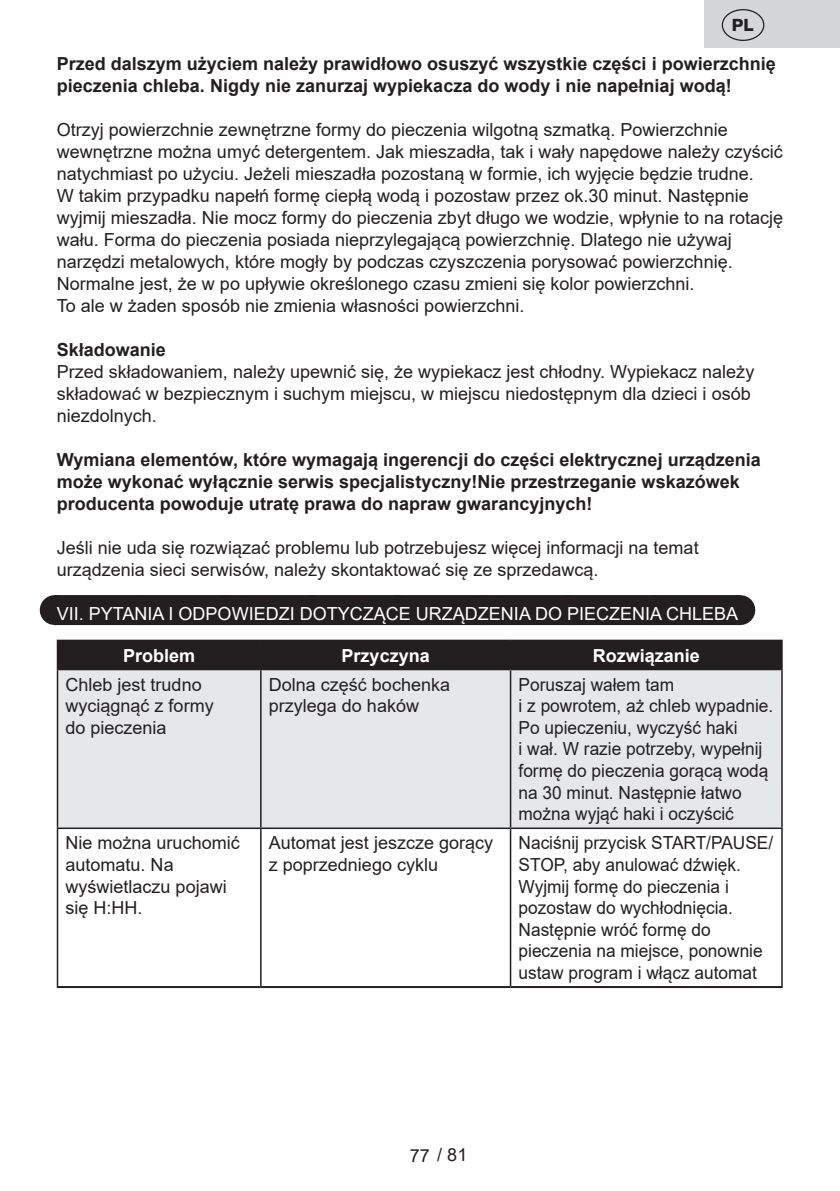
<style>
.page{position:relative;width:840px;height:1191px;background:#fff}
.page>*{position:absolute;margin:0;border:0;box-sizing:border-box;transform-origin:0 0}
.t1{font:18px/22px "Arial";color:#231f20}
.t2{font:18px/21.6px "Arial";color:#231f20;scale:.96 1}
.t3{font:700 18px/22px "Arial";color:#231f20}
.t4{font:18px "Arial";color:#fff}
.t5{font:700 18px "Arial";color:#fff}
.t6{font:800 17px "Helvetica Neue OT";color:#231f20}
</style>
<div class="page">
<div style="left:704px;top:0;width:135px;height:48px;background:#d5d6d8"></div>
<div style="left:721px;top:9px;width:43px;height:32px;border:1px solid #231f20;border-radius:50%"></div>
<div style="left:55px;top:595px;width:683px;height:30px;background:#231f20"></div>
<svg style="left:145px;top:595px;width:551px;height:1px"></svg>
<hr style="left:738px;top:595px;width:1px;height:30px;background:#231f20">
<div style="left:58px;top:670px;width:722px;height:157px;background:#e6e7e9"></div>
<hr style="left:57px;top:986px;width:204px;height:2px;background:#231f20">
<hr style="left:261px;top:986px;width:249px;height:2px;background:#231f20">
<hr style="left:510px;top:986px;width:272px;height:2px;background:#231f20">
<hr style="left:57px;top:639px;width:204px;height:2px;background:#231f20">
<hr style="left:261px;top:639px;width:249px;height:2px;background:#231f20">
<div style="left:57px;top:640px;width:723px;height:29px;background:#231f20"></div>
<hr style="left:510px;top:639px;width:272px;height:2px;background:#231f20">
<hr style="left:509px;top:641px;width:2px;height:28px;background:#231f20">
<hr style="left:780px;top:641px;width:2px;height:28px;background:#231f20">
<hr style="left:57px;top:669px;width:204px;height:1px;background:#231f20">
<hr style="left:57px;top:670px;width:1px;height:157px;background:#231f20">
<hr style="left:261px;top:669px;width:249px;height:1px;background:#231f20">
<hr style="left:260px;top:670px;width:1px;height:157px;background:#231f20">
<hr style="left:510px;top:669px;width:272px;height:1px;background:#231f20">
<hr style="left:509px;top:670px;width:2px;height:157px;background:#231f20">
<hr style="left:780px;top:670px;width:2px;height:157px;background:#231f20">
<hr style="left:57px;top:827px;width:204px;height:2px;background:#231f20">
<hr style="left:57px;top:829px;width:1px;height:157px;background:#231f20">
<hr style="left:261px;top:827px;width:249px;height:2px;background:#231f20">
<hr style="left:260px;top:829px;width:1px;height:157px;background:#231f20">
<hr style="left:510px;top:827px;width:272px;height:2px;background:#231f20">
<hr style="left:509px;top:829px;width:2px;height:157px;background:#231f20">
<hr style="left:780px;top:829px;width:2px;height:157px;background:#231f20">
<p class="t6" style="left:731px;top:15px;width:24px">PL</p>
<p class="t3" style="left:57px;top:53px;width:720px">Przed dalszym użyciem należy prawidłowo osuszyć wszystkie części i powierzchnię pieczenia chleba. Nigdy nie zanurzaj wypiekacza do wody i nie napełniaj wodą!</p>
<p class="t1" style="left:57px;top:118px;width:727px">Otrzyj powierzchnie zewnętrzne formy do pieczenia wilgotną szmatką. Powierzchnie wewnętrzne można umyć detergentem. Jak mieszadła, tak i wały napędowe należy czyścić natychmiast po użyciu. Jeżeli mieszadła pozostaną w formie, ich wyjęcie będzie trudne.<br>W takim przypadku napełń formę ciepłą wodą i pozostaw przez ok.30 minut. Następnie wyjmij mieszadła. Nie mocz formy do pieczenia zbyt długo we wodzie, wpłynie to na rotację wału. Forma do pieczenia posiada nieprzylegającą powierzchnię. Dlatego nie używaj narzędzi metalowych, które mogły by podczas czyszczenia porysować powierzchnię.<br>Normalne jest, że w po upływie określonego czasu zmieni się kolor powierzchni.<br>To ale w żaden sposób nie zmienia własności powierzchni.</p>
<p class="t3" style="left:57px;top:339px;width:111px">Składowanie</p>
<p class="t1" style="left:57px;top:360px;width:698px">Przed składowaniem, należy upewnić się, że wypiekacz jest chłodny. Wypiekacz należy składować w bezpiecznym i suchym miejscu, w miejscu niedostępnym dla dzieci i osób niezdolnych.</p>
<p class="t3" style="left:57px;top:449px;width:705px">Wymiana elementów, które wymagają ingerencji do części elektrycznej urządzenia może wykonać wyłącznie serwis specjalistyczny!Nie przestrzeganie wskazówek producenta powoduje utratę prawa do napraw gwarancyjnych!</p>
<p class="t1" style="left:57px;top:536px;width:643px">Jeśli nie uda się rozwiązać problemu lub potrzebujesz więcej informacji na temat urządzenia sieci serwisów, należy skontaktować się ze sprzedawcą.</p>
<p class="t4" style="left:57px;top:601px;width:682px">VII. PYTANIA I ODPOWIEDZI DOTYCZĄCE URZĄDZENIA DO PIECZENIA CHLEBA</p>
<p class="t5" style="left:123px;top:642px;width:74px">Problem</p>
<p class="t5" style="left:341px;top:642px;width:90px">Przyczyna</p>
<p class="t5" style="left:592px;top:642px;width:109px">Rozwiązanie</p>
<p class="t1" style="left:65px;top:673px;width:150px">Chleb jest trudno wyciągnąć z formy do pieczenia</p>
<p class="t1" style="left:269px;top:673px;width:183px">Dolna część bochenka przylega do haków</p>
<p class="t2" style="left:518px;top:673px;width:267px">Poruszaj wałem tam<br>i z powrotem, aż chleb wypadnie.<br>Po upieczeniu, wyczyść haki<br>i wał. W razie potrzeby, wypełnij formę do pieczenia gorącą wodą na 30 minut. Następnie łatwo można wyjąć haki i oczyścić</p>
<p class="t1" style="left:65px;top:832px;width:176px">Nie można uruchomić automatu. Na wyświetlaczu pojawi się H:HH.</p>
<p class="t1" style="left:269px;top:832px;width:226px">Automat jest jeszcze gorący z poprzedniego cyklu</p>
<p class="t2" style="left:518px;top:832px;width:267px">Naciśnij przycisk START/PAUSE/<br>STOP, aby anulować dźwięk.<br>Wyjmij formę do pieczenia i pozostaw do wychłodnięcia.<br>Następnie wróć formę do pieczenia na miejsce, ponownie ustaw program i włącz automat</p>
<p class="t1" style="left:410px;top:1143px;width:59px">77 / 81</p>
</div>
